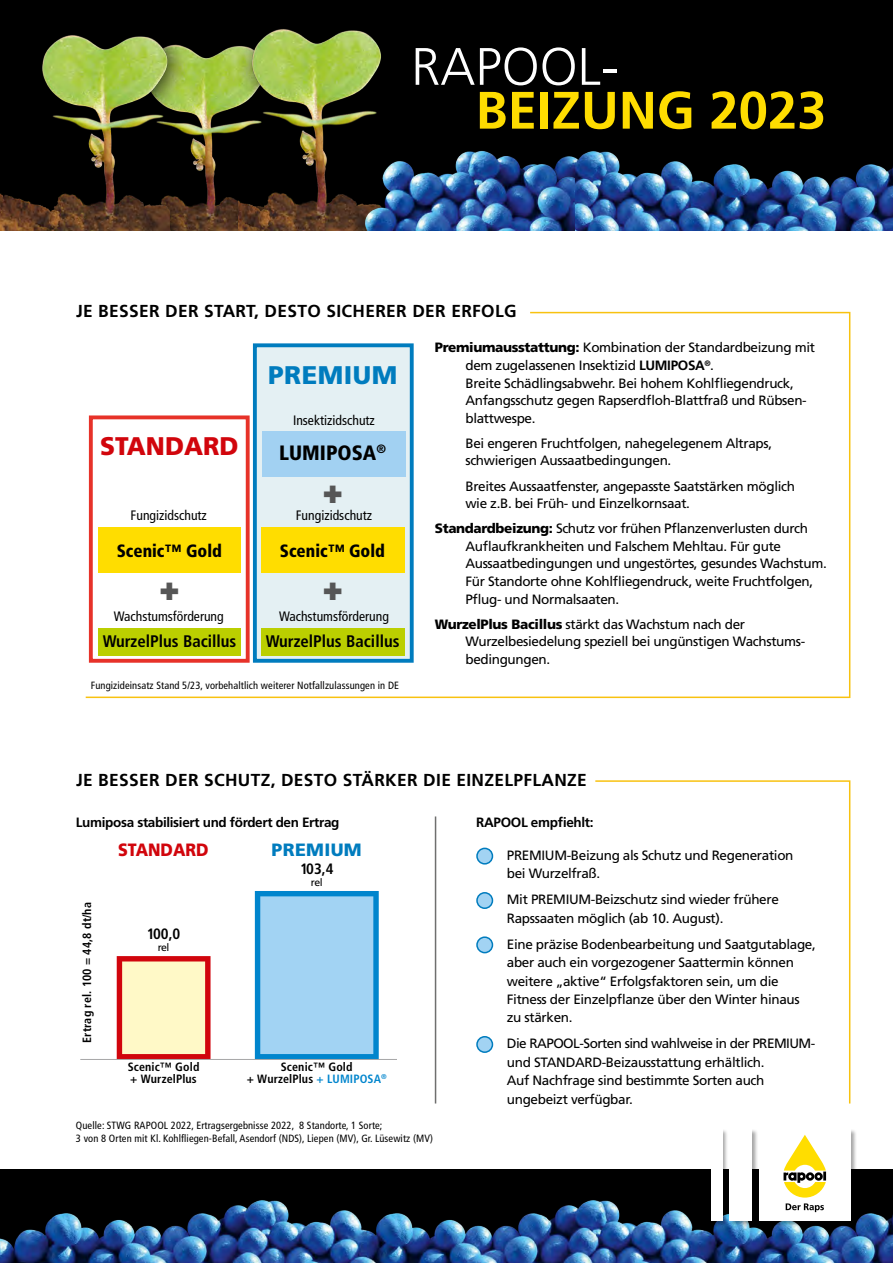
<style>
.page{position:relative;width:893px;height:1263px;background:#fff}
.page>*{position:absolute;margin:0;border:0;box-sizing:border-box;transform-origin:0 0}
.t1{font:700 52.65px "Frutiger LT Std";color:#fd0}
.t2{font:300 52.65px "Frutiger LT Std";color:#fff}
.t3{font:900 34.5px "Frutiger LT Std";color:#565656}
.t4{font:900 25.5px "Frutiger LT Std";color:#d1050c;scale:.96 1}
.t5{font:900 25.5px "Frutiger LT Std";letter-spacing:.02em;color:#007cbe}
.t6{font:900 condensed 20.7px "Frutiger LT Std";color:#000}
.t7{font:900 17.85px "Frutiger LT Std";color:#d1050c;scale:.9 1}
.t8{font:900 17.85px "Frutiger LT Std";letter-spacing:.02em;color:#007cbe}
.t9{font:900 condensed 17.7px "Frutiger LT Std";color:#000;scale:.96 1}
.t10{font:700 17.4px "Frutiger LT Std";letter-spacing:.02em;color:#000}
.t11{font:700 condensed 16.8px "Frutiger LT Std";color:#000}
.t12{font:700 condensed 15px "Frutiger LT Std";color:#000}
.t13{font:condensed 13.65px "Frutiger LT Std";color:#000}
.t14{font:13.5px/17.5px "Frutiger LT Std";letter-spacing:-.025em;color:#000}
.t15{font:700 13.5px "Frutiger LT Std";letter-spacing:-.025em;color:#000}
.t16{font:700 condensed 12px/12px "Frutiger LT Std";letter-spacing:.01em;color:#000;text-align:center}
.t17{font:condensed 10.5px/12.6px "Frutiger LT Std";letter-spacing:.01em;color:#000}
.t18{font:10.5px "Frutiger LT Std";letter-spacing:-.05em;color:#000}
.s1{font-weight:900}
.s2{font-weight:700}
.s3{color:#0085cd}
</style>
<div class="page">
<img style="left:0;top:1169px;width:893px;height:94px">
<div style="left:710px;top:1129px;width:147px;height:98px;background:#000;opacity:.35"></div>
<div style="left:759px;top:1129px;width:91px;height:91px;background:#fff"></div>
<div style="left:729px;top:1129px;width:23px;height:91px;background:#fff"></div>
<div style="left:711px;top:1129px;width:11px;height:91px;background:#fff"></div>
<svg style="left:786px;top:1203px;width:38px;height:9px"></svg>
<svg style="left:783px;top:1135px;width:43px;height:62px"></svg>
<div style="left:0;top:0;width:893px;height:231px;background:#000"></div>
<div style="left:477px;top:848px;width:15px;height:16px;background:#a2d3f3;border-radius:50%"></div>
<div style="left:476px;top:848px;width:17px;height:16px;border:2px solid #007cbe;border-radius:50%"></div>
<div style="left:477px;top:893px;width:15px;height:15px;background:#a2d3f3;border-radius:50%"></div>
<div style="left:476px;top:892px;width:17px;height:17px;border:2px solid #007cbe;border-radius:50%"></div>
<div style="left:477px;top:937px;width:15px;height:16px;background:#a2d3f3;border-radius:50%"></div>
<div style="left:476px;top:936px;width:17px;height:17px;border:2px solid #007cbe;border-radius:50%"></div>
<div style="left:477px;top:1037px;width:15px;height:15px;background:#a2d3f3;border-radius:50%"></div>
<div style="left:476px;top:1036px;width:17px;height:17px;border:2px solid #007cbe;border-radius:50%"></div>
<svg style="left:117px;top:956px;width:94px;height:103px;background:#f5c59f"></svg>
<svg style="left:255px;top:891px;width:124px;height:168px;background:#8bc7ed"></svg>
<hr style="left:81px;top:1059px;width:316px;height:1px;background:#a7a7a8">
<hr style="left:435px;top:816px;width:1px;height:287px;background:#6f6f6e">
<svg style="left:85px;top:311px;width:766px;height:388px"></svg>
<svg style="left:595px;top:780px;width:256px;height:324px"></svg>
<img style="left:193px;top:51px;width:28px;height:180px">
<div style="left:0;top:18px;width:193px;height:237px;background:#000;opacity:.75"></div>
<img style="left:0;top:18px;width:169px;height:213px">
<div style="left:221px;top:12px;width:247px;height:243px;background:#000;opacity:.75"></div>
<img style="left:239px;top:12px;width:229px;height:219px">
<img style="left:575px;top:151px;width:318px;height:80px">
<img style="left:344px;top:120px;width:231px;height:111px">
<div style="left:0;top:231px;width:893px;height:60px;background:#fff"></div>
<h1 class="t2" style="left:411px;top:37px;width:209px">RAPOOL-</h1>
<h1 class="t1" style="left:476px;top:79px;width:352px">BEIZUNG 2023</h1>
<p class="t10" style="left:76px;top:301px;width:442px">JE BESSER DER START, DESTO SICHERER DER ERFOLG</p>
<h3 class="t5" style="left:268px;top:359px;width:131px">PREMIUM</h3>
<p class="t13" style="left:293px;top:412px;width:83px">Insektizidschutz</p>
<h3 class="t4" style="left:100px;top:431px;width:146px">STANDARD</h3>
<h3 class="t6" style="left:279px;top:440px;width:108px">LUMIPOSA<sup>®</sup></h3>
<h2 class="t3" style="left:322px;top:469px;width:22px">+</h2>
<p class="t13" style="left:131px;top:507px;width:78px">Fungizidschutz</p>
<p class="t13" style="left:296px;top:507px;width:78px">Fungizidschutz</p>
<h3 class="t9" style="left:117px;top:540px;width:111px">Scenic™ Gold</h3>
<h3 class="t9" style="left:280px;top:540px;width:111px">Scenic™ Gold</h3>
<h2 class="t3" style="left:159px;top:566px;width:22px">+</h2>
<h2 class="t3" style="left:322px;top:566px;width:22px">+</h2>
<p class="t13" style="left:114px;top:608px;width:111px">Wachstumsförderung</p>
<p class="t13" style="left:279px;top:608px;width:111px">Wachstumsförderung</p>
<p class="t11" style="left:103px;top:631px;width:135px">WurzelPlus Bacillus</p>
<p class="t11" style="left:266px;top:631px;width:135px">WurzelPlus Bacillus</p>
<p class="t17" style="left:91px;top:679px;width:310px">Fungizideinsatz Stand 5/23, vorbehaltlich weiterer Notfallzulassungen in DE</p>
<p class="t14" style="left:465px;top:339px;width:351px;text-indent:-31px"><span class="s1">Premiumausstattung:</span> Kombination der Standardbeizung mit dem zugelassenen Insektizid <span class="s2">LUMIPOSA</span><sup>®</sup>.<br>Breite Schädlingsabwehr. Bei hohem Kohlfliegendruck, Anfangsschutz gegen Rapserdfloh-Blattfraß und Rübsen&shy;blattwespe.</p>
<p class="t14" style="left:465px;top:434px;width:308px">Bei engeren Fruchtfolgen, nahegelegenem Altraps, schwierigen Aussaatbedingungen.</p>
<p class="t14" style="left:465px;top:477px;width:331px">Breites Aussaatfenster, angepasste Saatstärken möglich wie z.B. bei Früh- und Einzelkornsaat.</p>
<p class="t14" style="left:465px;top:520px;width:363px;text-indent:-31px"><span class="s1">Standardbeizung:</span> Schutz vor frühen Pflanzenverlusten durch Auflaufkrankheiten und Falschem Mehltau. Für gute Aussaatbedingungen und ungestörtes, gesundes Wachstum.<br>Für Standorte ohne Kohlfliegendruck, weite Fruchtfolgen, Pflug- und Normalsaaten.</p>
<p class="t14" style="left:465px;top:615px;width:340px;text-indent:-31px"><span class="s1">WurzelPlus Bacillus</span> stärkt das Wachstum nach der<br>Wurzelbesiedelung speziell bei ungünstigen Wachstums&shy;bedingungen.</p>
<p class="t10" style="left:76px;top:769px;width:512px">JE BESSER DER SCHUTZ, DESTO STÄRKER DIE EINZELPFLANZE</p>
<p class="t15" style="left:76px;top:814px;width:265px">Lumiposa stabilisiert und fördert den Ertrag</p>
<p class="t15" style="left:476px;top:814px;width:119px">RAPOOL empfiehlt:</p>
<h3 class="t7" style="left:118px;top:839px;width:102px">STANDARD</h3>
<h3 class="t8" style="left:271px;top:839px;width:92px">PREMIUM</h3>
<p class="t16" style="left:81px;top:1043px;width:142px;rotate:-90deg">Ertrag rel. 100 = 44,8 dt/ha</p>
<p class="t12" style="left:147px;top:925px;width:35px">100,0</p>
<p class="t18" style="left:158px;top:942px;width:13px">rel</p>
<p class="t16" style="left:128px;top:1061px;width:73px;text-align:left">Scenic™ Gold + WurzelPlus</p>
<p class="t12" style="left:300px;top:860px;width:35px">103,4</p>
<p class="t18" style="left:311px;top:876px;width:13px">rel</p>
<p class="t16" style="left:247px;top:1061px;width:142px">Scenic™ Gold<br>+ WurzelPlus <span class="s3">+ LUMIPOSA</span><sup>®</sup></p>
<p class="t17" style="left:76px;top:1119px;width:359px">Quelle: STWG RAPOOL 2022, Ertragsergebnisse 2022, 8 Standorte, 1 Sorte;<br>3 von 8 Orten mit Kl. Kohlfliegen-Befall, Asendorf (NDS), Liepen (MV), Gr. Lüsewitz (MV)</p>
<p class="t14" style="left:507px;top:846px;width:288px;line-height:18.3px">PREMIUM-Beizung als Schutz und Regeneration bei Wurzelfraß.</p>
<p class="t14" style="left:507px;top:891px;width:273px;line-height:18.3px">Mit PREMIUM-Beizschutz sind wieder frühere<br>Rapssaaten möglich (ab 10. August).</p>
<p class="t14" style="left:507px;top:935px;width:310px;line-height:18.3px">Eine präzise Bodenbearbeitung und Saatgutablage, aber auch ein vorgezogener Saattermin können weitere „aktive“ Erfolgsfaktoren sein, um die Fitness der Einzelpflanze über den Winter hinaus zu stärken.</p>
<p class="t14" style="left:507px;top:1035px;width:310px;line-height:18.3px">Die RAPOOL-Sorten sind wahlweise in der PREMIUM&shy;und STANDARD-Beizausstattung erhältlich.<br>Auf Nachfrage sind bestimmte Sorten auch ungebeizt verfügbar.</p>
</div>
